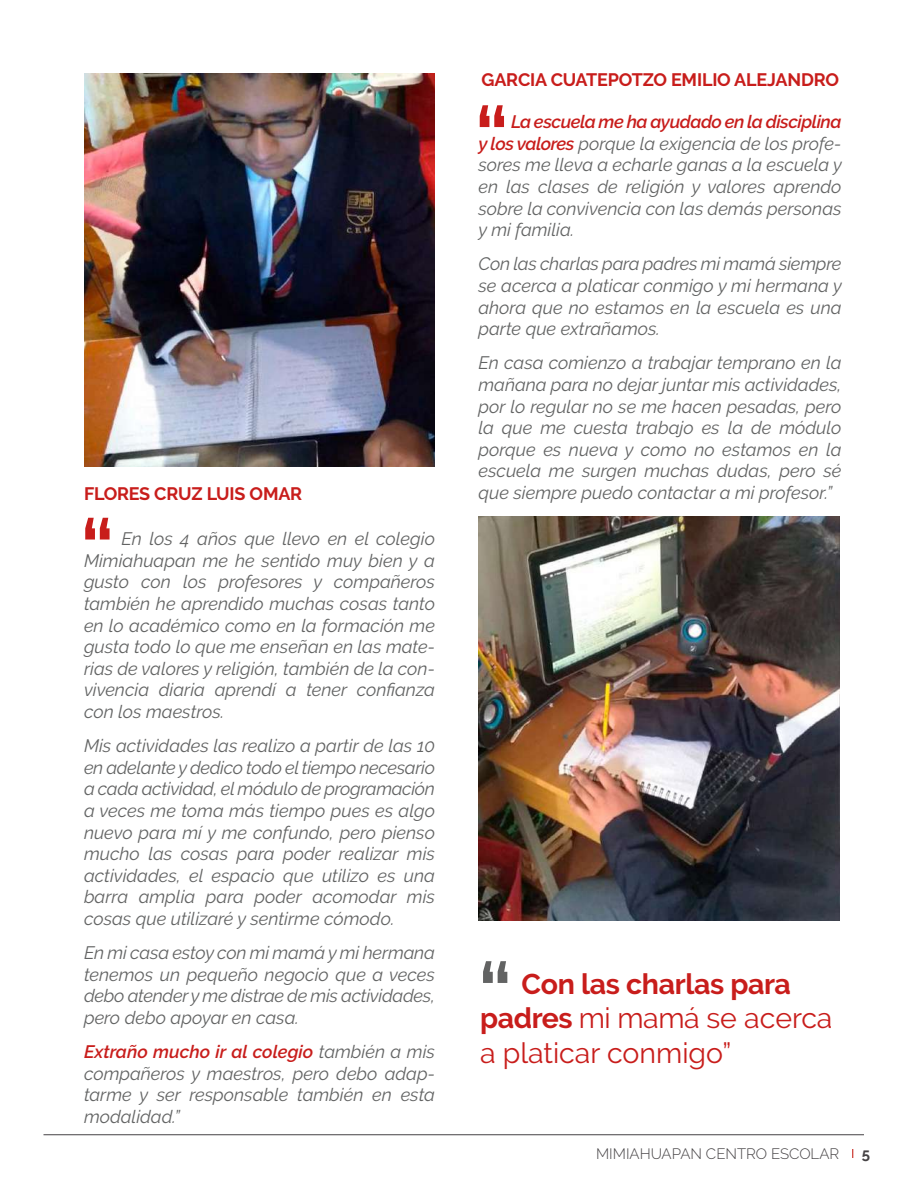
<style>
.page{position:relative;width:918px;height:1188px;background:#fff}
.page>*{position:absolute;margin:0;border:0;box-sizing:border-box;transform-origin:0 0}
.t1{font:600 90px "Raleway";color:#c81d1b}
.t2{font:600 90px "Raleway";color:#626363}
.t3{font:28.5px/34.2px "Raleway";color:#c81d1b}
.t4{font:italic 18px/21.6px "Raleway";color:#626363;text-align:justify}
.t5{font:700 18px "Raleway";letter-spacing:-.01em;color:#c81d1b}
.t6{font:300 15px "Raleway";color:#454244}
.t7{font:700 15px "Raleway";color:#454244}
.s1{font-weight:600;color:#c81d1b}
.s2{font-weight:700}
</style>
<div class="page">
<hr style="left:44px;top:1134px;width:820px;height:1px;background:#454244">
<img style="left:84px;top:74px;width:351px;height:392px">
<img style="left:478px;top:516px;width:362px;height:405px">
<p class="t5" style="left:84px;top:484px;width:220px">FLORES CRUZ LUIS OMAR</p>
<h1 class="t1" style="left:80px;top:500px;width:36px">“</h1>
<p class="t4" style="left:84px;top:528px;width:353px;text-indent:37px">En los 4 años que llevo en el colegio Mimiahuapan me he sentido muy bien y a gusto con los profesores y compañeros también he aprendido muchas cosas tanto en lo académico como en la formación me gusta todo lo que me enseñan en las mate&shy;rias de valores y religión, también de la con&shy;vivencia diaria aprendí a tener confianza con los maestros.</p>
<p class="t4" style="left:84px;top:735px;width:353px">Mis actividades las realizo a partir de las 10 en adelante y dedico todo el tiempo necesario a cada actividad, el módulo de programación a veces me toma más tiempo pues es algo nuevo para mí y me confundo, pero pienso mucho las cosas para poder realizar mis actividades, el espacio que utilizo es una barra amplia para poder acomodar mis cosas que utilizaré y sentirme cómodo.</p>
<p class="t4" style="left:84px;top:942px;width:353px">En mi casa estoy con mi mamá y mi hermana tenemos un pequeño negocio que a veces debo atender y me distrae de mis actividades, pero debo apoyar en casa.</p>
<p class="t4" style="left:84px;top:1041px;width:353px"><span class="s1">Extraño mucho ir al colegio</span> también a mis compañeros y maestros, pero debo adap&shy;tarme y ser responsable también en esta modalidad.”</p>
<p class="t5" style="left:481px;top:70px;width:359px">GARCIA CUATEPOTZO EMILIO ALEJANDRO</p>
<h1 class="t1" style="left:474px;top:88px;width:36px">“</h1>
<p class="t4" style="left:479px;top:111px;width:365px;text-indent:33px"><span class="s1">La escuela me ha ayudado en la disciplina y los valores</span> porque la exigencia de los profe&shy;sores me lleva a echarle ganas a la escuela y en las clases de religión y valores aprendo sobre la convivencia con las demás personas y mi familia.</p>
<p class="t4" style="left:479px;top:253px;width:365px">Con las charlas para padres mi mamá siempre se acerca a platicar conmigo y mi hermana y ahora que no estamos en la escuela es una parte que extrañamos.</p>
<p class="t4" style="left:479px;top:352px;width:365px">En casa comienzo a trabajar temprano en la mañana para no dejar juntar mis actividades, por lo regular no se me hacen pesadas, pero la que me cuesta trabajo es la de módulo porque es nueva y como no estamos en la escuela me surgen muchas dudas, pero sé que siempre puedo contactar a mi profesor.”</p>
<h1 class="t2" style="left:478px;top:943px;width:36px">“</h1>
<h2 class="t3" style="left:480px;top:967px;width:354px;text-indent:42px"><span class="s2">Con las charlas para padres</span> mi mamá se acerca a platicar conmigo”</h2>
<p class="t6" style="left:596px;top:1145px;width:245px">MIMIAHUAPAN CENTRO ESCOLAR</p>
<p class="t7" style="left:862px;top:1145px;width:10px">5</p>
</div>
